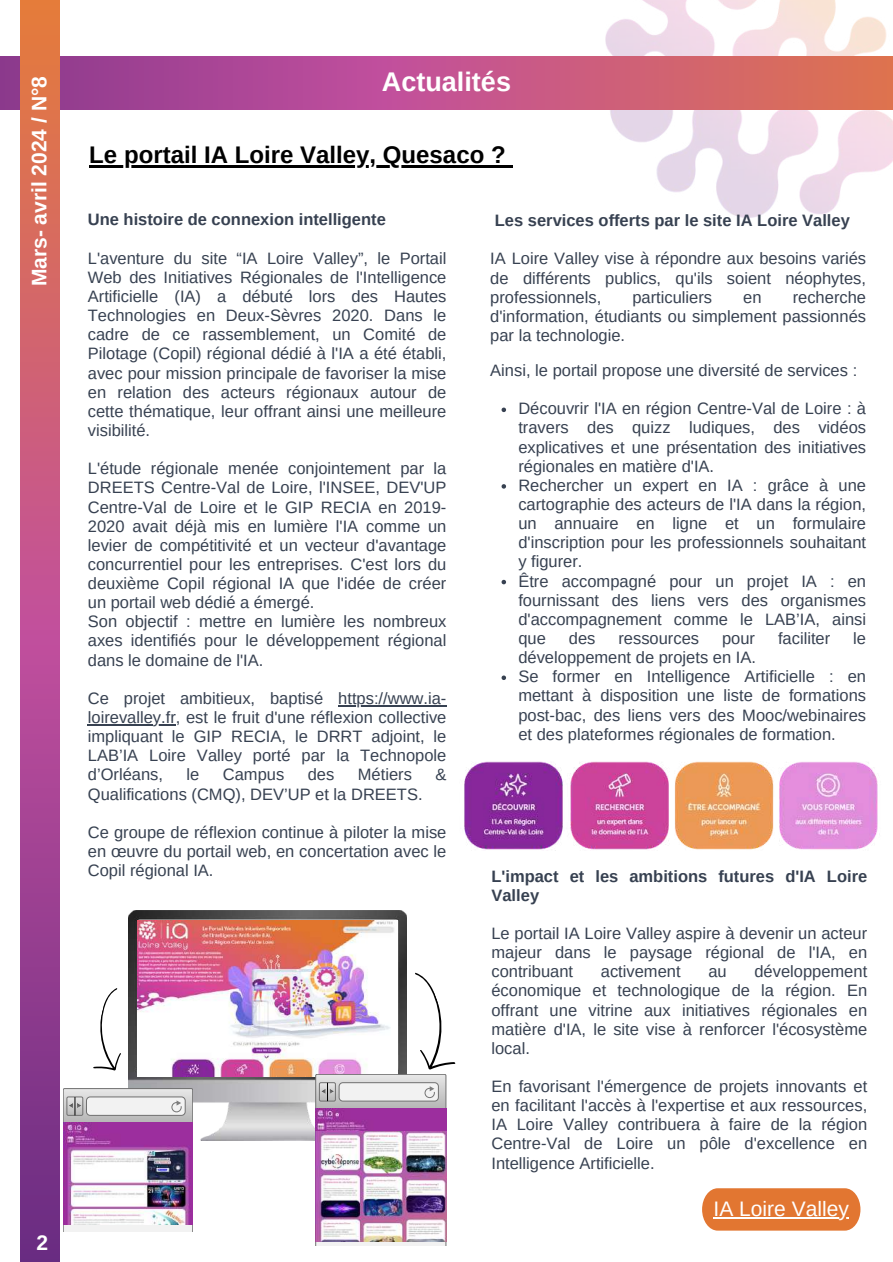
<style>
.page{position:relative;width:893px;height:1262px;background:#fff}
.page>*{position:absolute;margin:0;border:0;box-sizing:border-box;transform-origin:0 0}
.t1{font:700 27px "Arimo";color:#fff}
.t2{font:700 24px "Arimo";color:#000}
.t3{font:700 21px "Arimo";color:#fff}
.t4{font:21px "Arimo";color:#fff}
.t5{font:16.5px/19.2px "Arimo";color:#374151;text-align:justify}
.t6{font:700 16.5px/19.2px "Arimo";color:#374151}
</style>
<div class="page">
<img style="left:605px;top:0;width:287px;height:218px">
<svg style="left:0;top:56px;width:892px;height:53px;background:#bf5582"></svg>
<svg style="left:20px;top:0;width:39px;height:1261px;background:#b4517d"></svg>
<svg style="left:702px;top:1188px;width:158px;height:42px;background:#e37f3e"></svg>
<hr style="left:713px;top:1217px;width:135px;height:1px;background:#fff">
<svg style="left:501px;top:407px;width:5px;height:5px"></svg>
<svg style="left:501px;top:484px;width:5px;height:4px"></svg>
<svg style="left:501px;top:579px;width:5px;height:5px"></svg>
<svg style="left:501px;top:675px;width:5px;height:5px"></svg>
<img style="left:464px;top:761px;width:309px;height:89px">
<img style="left:773px;top:761px;width:105px;height:89px">
<img style="left:128px;top:910px;width:278px;height:229px">
<img style="left:137px;top:920px;width:260px;height:156px">
<svg style="left:63px;top:1088px;width:130px;height:142px"></svg>
<img style="left:63px;top:1122px;width:130px;height:101px">
<svg style="left:93px;top:985px;width:42px;height:88px"></svg>
<hr style="left:89px;top:165px;width:416px;height:2px;background:#000">
<svg style="left:505px;top:165px;width:7px;height:2px"></svg>
<hr style="left:338px;top:705px;width:108px;height:1px;background:#374151">
<hr style="left:88px;top:724px;width:88px;height:1px;background:#374151">
<img style="left:315px;top:968px;width:141px;height:276px">
<p class="t3" style="left:27px;top:286px;width:212px;rotate:-90deg">Mars- avril 2024 / N°8</p>
<p class="t3" style="left:36px;top:1230px;width:13px">2</p>
<h1 class="t1" style="left:382px;top:67px;width:130px">Actualités</h1>
<h2 class="t2" style="left:89px;top:141px;width:418px">Le portail IA Loire Valley, Quesaco ?</h2>
<p class="t6" style="left:88px;top:210px;width:299px">Une histoire de connexion intelligente</p>
<p class="t5" style="left:88px;top:248px;width:360px">L'aventure du site “IA Loire Valley”, le Portail Web des Initiatives Régionales de l'Intelligence Artificielle (IA) a débuté lors des Hautes Technologies en Deux-Sèvres 2020. Dans le cadre de ce rassemblement, un Comité de Pilotage (Copil) régional dédié à l'IA a été établi, avec pour mission principale de favoriser la mise en relation des acteurs régionaux autour de cette thématique, leur offrant ainsi une meilleure visibilité.</p>
<p class="t5" style="left:88px;top:459px;width:360px;text-align:left">L'étude régionale menée conjointement par la DREETS Centre-Val de Loire, l'INSEE, DEV'UP Centre-Val de Loire et le GIP RECIA en 2019- 2020 avait déjà mis en lumière l'IA comme un levier de compétitivité et un vecteur d'avantage concurrentiel pour les entreprises. C'est lors du deuxième Copil régional IA que l'idée de créer un portail web dédié a émergé.<br>Son objectif : mettre en lumière les nombreux axes identifiés pour le développement régional dans le domaine de l'IA.</p>
<p class="t5" style="left:88px;top:688px;width:360px">Ce projet ambitieux, baptisé https://www.ia&shy;loirevalley.fr, est le fruit d'une réflexion collective impliquant le GIP RECIA, le DRRT adjoint, le LAB’IA Loire Valley porté par la Technopole d’Orléans,</p>
<p class="t5" style="left:186px;top:765px;width:14px">le</p>
<p class="t5" style="left:223px;top:765px;width:63px">Campus</p>
<p class="t5" style="left:308px;top:765px;width:28px">des</p>
<p class="t5" style="left:358px;top:765px;width:56px">Métiers</p>
<p class="t5" style="left:435px;top:765px;width:12px">&amp;</p>
<p class="t5" style="left:88px;top:784px;width:336px">Qualifications (CMQ), DEV’UP et la DREETS.</p>
<p class="t5" style="left:88px;top:822px;width:360px">Ce groupe de réflexion continue à piloter la mise en œuvre du portail web, en concertation avec le Copil régional IA.</p>
<p class="t6" style="left:494px;top:211px;width:356px">Les services offerts par le site IA Loire Valley</p>
<p class="t5" style="left:490px;top:249px;width:377px">IA Loire Valley vise à répondre aux besoins variés de différents publics, qu'ils soient néophytes, professionnels,</p>
<p class="t5" style="left:490px;top:287px;width:377px;text-indent:302px">recherche d'information, étudiants ou simplement passionnés par la technologie.</p>
<p class="t5" style="left:632px;top:287px;width:81px">particuliers</p>
<p class="t5" style="left:743px;top:287px;width:20px">en</p>
<p class="t5" style="left:490px;top:360px;width:368px">Ainsi, le portail propose une diversité de services :</p>
<p class="t5" style="left:518px;top:399px;width:349px;text-align:left">Découvrir l'IA en région Centre-Val de Loire : à travers des quizz ludiques, des vidéos explicatives et une présentation des initiatives régionales en matière d'IA.<br>Rechercher un expert en IA : grâce à une cartographie des acteurs de l'IA dans la région, un annuaire en ligne et un formulaire d'inscription pour les professionnels souhaitant y figurer.<br>Être accompagné pour un projet IA : en fournissant des liens vers des organismes d'accompagnement comme le LAB’IA, ainsi que</p>
<p class="t5" style="left:568px;top:628px;width:28px">des</p>
<p class="t5" style="left:618px;top:628px;width:82px">ressources</p>
<p class="t5" style="left:721px;top:628px;width:35px">pour</p>
<p class="t5" style="left:777px;top:628px;width:54px">faciliter</p>
<p class="t5" style="left:852px;top:628px;width:14px">le</p>
<p class="t5" style="left:518px;top:647px;width:349px;text-align:left">développement de projets en IA.<br>Se former en Intelligence Artificielle : en mettant à disposition une liste de formations post-bac, des liens vers des Mooc/webinaires et des plateformes régionales de formation.</p>
<p class="t6" style="left:491px;top:866px;width:377px">L'impact et les ambitions futures d'IA Loire<br>Valley</p>
<p class="t5" style="left:491px;top:923px;width:377px">Le portail IA Loire Valley aspire à devenir un acteur majeur dans le paysage régional de l'IA, en contribuant</p>
<p class="t5" style="left:491px;top:961px;width:377px;text-indent:263px">développement économique et technologique de la région. En offrant une vitrine aux initiatives régionales en matière d'IA, le site vise à renforcer l'écosystème local.</p>
<p class="t5" style="left:491px;top:1076px;width:377px">En favorisant l'émergence de projets innovants et en facilitant l'accès à l'expertise et aux ressources, IA Loire Valley contribuera à faire de la région Centre-Val de Loire un pôle d'excellence en Intelligence Artificielle.</p>
<p class="t5" style="left:600px;top:961px;width:81px">activement</p>
<p class="t5" style="left:708px;top:961px;width:20px">au</p>
<p class="t4" style="left:713px;top:1197px;width:137px">IA Loire Valley</p>
</div>
